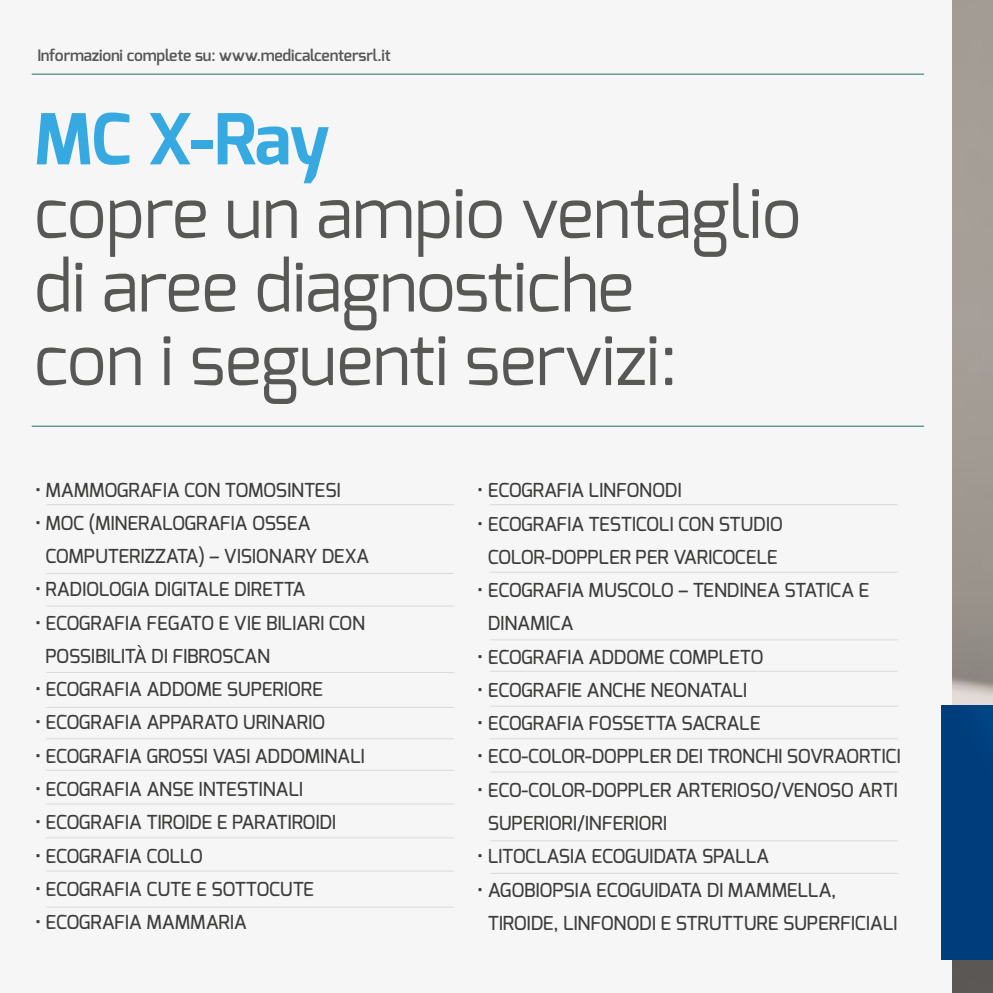
<style>
.page{position:relative;width:993px;height:993px;background:#fff}
.page>*{position:absolute;margin:0;border:0;box-sizing:border-box;transform-origin:0 0}
.t1{font:70px/73.5px "Exo";letter-spacing:-.01em;color:#575756}
.t2{font:700 70px "Exo";color:#36a9e1}
.t3{font:500 19.25px/33.2px "Exo";letter-spacing:-.01em;color:#3c3c3b}
.t4{font:600 15.75px "Exo";letter-spacing:-.01em;color:#575756}
</style>
<div class="page">
<div style="left:0;top:0;width:992px;height:992px;background:#f6f6f6"></div>
<img style="left:952px;top:0;width:40px;height:992px">
<hr style="left:32px;top:74px;width:891px;height:1px;background:#1b706d">
<hr style="left:32px;top:425px;width:891px;height:1px;background:#1b706d">
<div style="left:941px;top:705px;width:51px;height:253px;background:#003d7c"></div>
<hr style="left:46px;top:504px;width:408px;height:1px;background:#dadada">
<hr style="left:490px;top:504px;width:407px;height:1px;background:#dadada">
<hr style="left:490px;top:571px;width:407px;height:1px;background:#dadada">
<hr style="left:490px;top:639px;width:407px;height:1px;background:#dadada">
<hr style="left:490px;top:670px;width:407px;height:1px;background:#dadada">
<hr style="left:490px;top:705px;width:407px;height:1px;background:#dadada">
<hr style="left:490px;top:738px;width:407px;height:1px;background:#dadada">
<hr style="left:490px;top:771px;width:407px;height:1px;background:#dadada">
<hr style="left:490px;top:840px;width:407px;height:1px;background:#dadada">
<hr style="left:490px;top:872px;width:407px;height:1px;background:#dadada">
<hr style="left:46px;top:572px;width:408px;height:1px;background:#dadada">
<hr style="left:46px;top:605px;width:408px;height:1px;background:#dadada">
<hr style="left:46px;top:671px;width:408px;height:1px;background:#dadada">
<hr style="left:46px;top:706px;width:408px;height:1px;background:#dadada">
<hr style="left:46px;top:738px;width:408px;height:1px;background:#dadada">
<hr style="left:46px;top:769px;width:408px;height:1px;background:#dadada">
<hr style="left:46px;top:803px;width:408px;height:1px;background:#dadada">
<hr style="left:46px;top:837px;width:408px;height:1px;background:#dadada">
<hr style="left:46px;top:870px;width:408px;height:1px;background:#dadada">
<hr style="left:46px;top:906px;width:408px;height:1px;background:#dadada">
<p class="t4" style="left:37px;top:45px;width:355px">Informazioni complete su: www.medicalcentersrl.it</p>
<h1 class="t2" style="left:34px;top:94px;width:297px">MC X-Ray</h1>
<h1 class="t1" style="left:34px;top:175px;width:769px">copre un ampio ventaglio di aree diagnostiche<br>con i seguenti servizi:</h1>
<p class="t3" style="left:35px;top:472px;width:307px">• MAMMOGRAFIA CON TOMOSINTESI</p>
<p class="t3" style="left:46px;top:506px;width:325px;text-indent:-10px">• MOC (MINERALOGRAFIA OSSEA<br>COMPUTERIZZATA) – VISIONARY DEXA</p>
<p class="t3" style="left:35px;top:572px;width:272px">• RADIOLOGIA DIGITALE DIRETTA</p>
<p class="t3" style="left:46px;top:605px;width:321px;text-indent:-10px">• ECOGRAFIA FEGATO E VIE BILIARI CON<br>POSSIBILITÀ DI FIBROSCAN</p>
<p class="t3" style="left:35px;top:672px;width:289px">• ECOGRAFIA ADDOME SUPERIORE</p>
<p class="t3" style="left:35px;top:705px;width:291px">• ECOGRAFIA APPARATO URINARIO</p>
<p class="t3" style="left:35px;top:738px;width:331px">• ECOGRAFIA GROSSI VASI ADDOMINALI</p>
<p class="t3" style="left:35px;top:772px;width:269px">• ECOGRAFIA ANSE INTESTINALI</p>
<p class="t3" style="left:35px;top:805px;width:302px">• ECOGRAFIA TIROIDE E PARATIROIDI</p>
<p class="t3" style="left:35px;top:838px;width:169px">• ECOGRAFIA COLLO</p>
<p class="t3" style="left:35px;top:871px;width:280px">• ECOGRAFIA CUTE E SOTTOCUTE</p>
<p class="t3" style="left:35px;top:905px;width:213px">• ECOGRAFIA MAMMARIA</p>
<p class="t3" style="left:477px;top:473px;width:206px">• ECOGRAFIA LINFONODI</p>
<p class="t3" style="left:477px;top:506px;width:307px;text-align:center">• ECOGRAFIA TESTICOLI CON STUDIO<br>COLOR-DOPPLER PER VARICOCELE</p>
<p class="t3" style="left:487px;top:573px;width:383px;text-indent:-10px">• ECOGRAFIA MUSCOLO – TENDINEA STATICA E<br>DINAMICA</p>
<p class="t3" style="left:477px;top:639px;width:287px">• ECOGRAFIA ADDOME COMPLETO</p>
<p class="t3" style="left:477px;top:673px;width:271px">• ECOGRAFIE ANCHE NEONATALI</p>
<p class="t3" style="left:477px;top:706px;width:285px">• ECOGRAFIA FOSSETTA SACRALE</p>
<p class="t3" style="left:477px;top:739px;width:424px">• ECO-COLOR-DOPPLER DEI TRONCHI SOVRAORTICI</p>
<p class="t3" style="left:487px;top:772px;width:411px;text-indent:-10px">• ECO-COLOR-DOPPLER ARTERIOSO/VENOSO ARTI<br>SUPERIORI/INFERIORI</p>
<p class="t3" style="left:477px;top:839px;width:293px">• LITOCLASIA ECOGUIDATA SPALLA</p>
<p class="t3" style="left:487px;top:872px;width:411px;text-indent:-10px">• AGOBIOPSIA ECOGUIDATA DI MAMMELLA,<br>TIROIDE, LINFONODI E STRUTTURE SUPERFICIALI</p>
</div>
